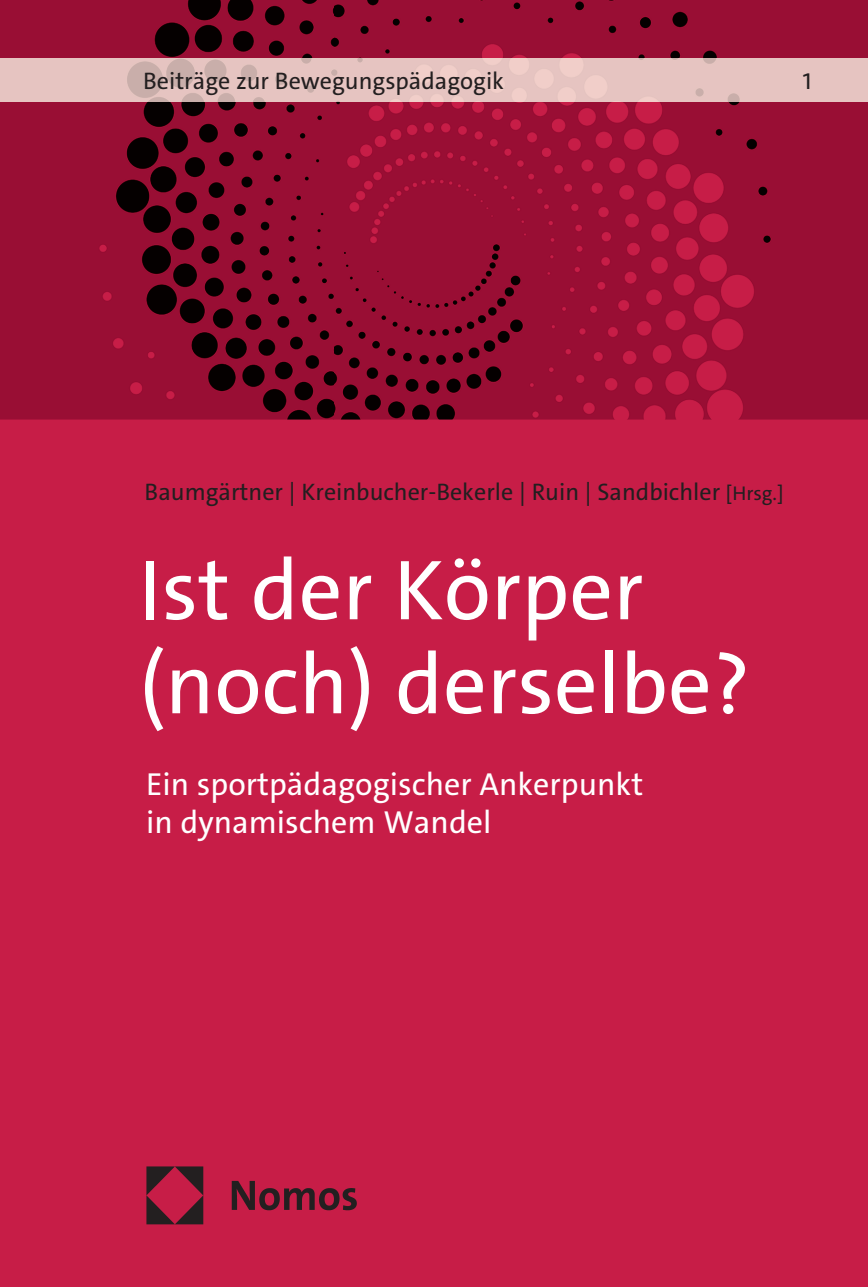
<style>
.page{position:relative;width:868px;height:1287px;background:#fff}
.page>*{position:absolute;margin:0;border:0;box-sizing:border-box;transform-origin:0 0}
.t1{font:86px/94px "The Sans C5";color:#fff}
.t2{font:32px/38.4px "The Sans C5";color:#fff}
.t3{font:24px "The Sans C5";color:#231f20}
.s1{font-size:20px}
</style>
<div class="page">
<div style="left:0;top:0;width:867px;height:1287px;background:#c71d47"></div>
<img style="left:0;top:0;width:867px;height:420px">
<img style="left:0;top:59px;width:867px;height:42px">
<img style="left:146px;top:1167px;width:211px;height:58px">
<p class="t3" style="left:143px;top:65px;width:362px">Beiträge zur Bewegungspädagogik</p>
<p class="t3" style="left:802px;top:65px;width:10px">1</p>
<p class="t3" style="left:145px;top:476px;width:640px">Baumgärtner | Kreinbucher-Bekerle | Ruin | Sandbichler <span class="s1">[Hrsg.]</span></p>
<h1 class="t1" style="left:139px;top:544px;width:612px">Ist der Körper (noch) derselbe?</h1>
<h2 class="t2" style="left:146px;top:765px;width:498px">Ein sportpädagogischer Ankerpunkt in dynamischem Wandel</h2>
</div>
